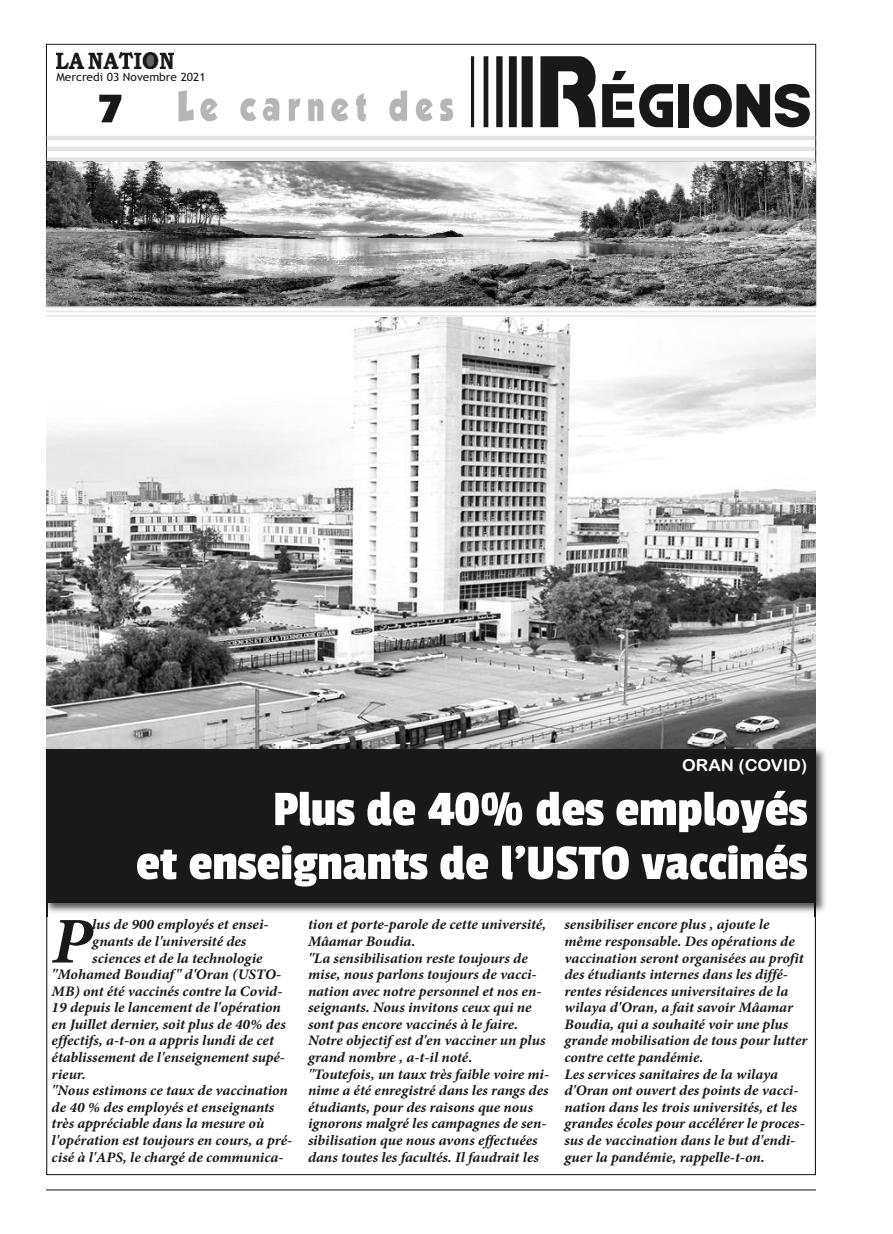
<style>
.page{position:relative;width:893px;height:1234px;background:#fff}
.page>*{position:absolute;margin:0;border:0;box-sizing:border-box;transform-origin:0 0}
.t1{font:67.35px "Bamf";color:#191919;scale:.89 1}
.t2{font:italic 700 65.4px "Minion Pro";color:#191919;scale:1.05 1}
.t3{font:51.75px/53.8px "Passion One";color:#fff;text-align:right;scale:1.05 1}
.t4{font:44.55px "Passion One";color:#191919;scale:1.26 1}
.t5{font:16.5px "Arial Rounded MT Bold";color:#fff;scale:1.05 1}
.t6{font:italic 700 14.55px/16.5px "Minion Pro";letter-spacing:-.005em;color:#191919;scale:1.05 1}
.t7{font:11.4px "Trebuchet MS";color:#191919;scale:1.05 1}
.s1{font-size:110.85px}
</style>
<div class="page">
<img style="left:46px;top:317px;width:769px;height:599px">
<img style="left:815px;top:744px;width:11px;height:169px">
<img style="left:45px;top:754px;width:1px;height:151px">
<img style="left:46px;top:902px;width:2px;height:14px">
<img style="left:815px;top:902px;width:1px;height:14px">
<img style="left:46px;top:744px;width:769px;height:4px">
<div style="left:46px;top:748px;width:770px;height:154px;background:#191919"></div>
<img style="left:46px;top:161px;width:770px;height:145px">
<img style="left:56px;top:53px;width:117px;height:16px">
<svg style="left:178px;top:90px;width:229px;height:32px"></svg>
<hr style="left:47px;top:157px;width:768px;height:4px;background:#e3e3e3">
<hr style="left:47px;top:136px;width:768px;height:4px;background:#e3e3e3">
<hr style="left:47px;top:147px;width:768px;height:4px;background:#e3e3e3">
<hr style="left:46px;top:306px;width:770px;height:2px;background:#e8e8e8">
<hr style="left:46px;top:310px;width:770px;height:2px;background:#e8e8e8">
<hr style="left:46px;top:315px;width:770px;height:2px;background:#e8e8e8">
<hr style="left:46px;top:1188px;width:770px;height:2px;background:#191919">
<p class="t7" style="left:56px;top:70px;width:144px">Mercredi 03 Novembre 2021</p>
<h3 class="t4" style="left:99px;top:85px;width:20px">7</h3>
<h1 class="t1" style="left:467px;top:71px;width:389px"><span class="s1">R</span>ÉGIONS</h1>
<p class="t5" style="left:682px;top:755px;width:121px">ORAN (COVID)</p>
<h3 class="t3" style="left:136px;top:781px;width:641px">Plus de 40% des employés<br>et enseignants de l'USTO vaccinés</h3>
<h2 class="t2" style="left:52px;top:917px;width:40px">P</h2>
<p class="t6" style="left:92px;top:917px;width:170px">lus de 900 employés et ensei-</p>
<p class="t6" style="left:92px;top:934px;width:148px">gnants de l'université des</p>
<p class="t6" style="left:92px;top:950px;width:164px">sciences et de la technologie</p>
<p class="t6" style="left:52px;top:967px;width:220px">"Mohamed Boudiaf" d'Oran (USTO-</p>
<p class="t6" style="left:52px;top:983px;width:221px">MB) ont été vaccinés contre la Covid-</p>
<p class="t6" style="left:52px;top:1000px;width:220px">19 depuis le lancement de l'opération</p>
<p class="t6" style="left:52px;top:1016px;width:224px">en Juillet dernier, soit plus de 40% des</p>
<p class="t6" style="left:52px;top:1033px;width:213px">effectifs, a-t-on a appris lundi de cet</p>
<p class="t6" style="left:52px;top:1050px;width:224px">établissement de l'enseignement supé-</p>
<p class="t6" style="left:52px;top:1066px;width:34px">rieur.</p>
<p class="t6" style="left:52px;top:1083px;width:227px">"Nous estimons ce taux de vaccination</p>
<p class="t6" style="left:52px;top:1099px;width:214px">de 40 % des employés et enseignants</p>
<p class="t6" style="left:52px;top:1116px;width:204px">très appréciable dans la mesure où</p>
<p class="t6" style="left:52px;top:1132px;width:231px">l'opération est toujours en cours, a pré-</p>
<p class="t6" style="left:52px;top:1149px;width:222px">cisé à l'APS, le chargé de communica-</p>
<p class="t6" style="left:308px;top:917px;width:231px">tion et porte-parole de cette université, Mâamar Boudia.<br>"La sensibilisation reste toujours de mise, nous parlons toujours de vacci&shy;nation avec notre personnel et nos en&shy;seignants. Nous invitons ceux qui ne sont pas encore vaccinés à le faire.<br>Notre objectif est d'en vacciner un plus grand nombre , a-t-il noté.<br>"Toutefois, un taux très faible voire mi&shy;nime a été enregistré dans les rangs des étudiants, pour des raisons que nous ignorons malgré les campagnes de sen&shy;sibilisation que nous avons effectuées dans toutes les facultés. Il faudrait les</p>
<p class="t6" style="left:564px;top:917px;width:233px">sensibiliser encore plus , ajoute le même responsable. Des opérations de vaccination seront organisées au profit des étudiants internes dans les diffé&shy;rentes résidences universitaires de la wilaya d'Oran, a fait savoir Mâamar Boudia, qui a souhaité voir une plus grande mobilisation de tous pour lutter contre cette pandémie.<br>Les services sanitaires de la wilaya d'Oran ont ouvert des points de vacci&shy;nation dans les trois universités, et les grandes écoles pour accélérer le proces&shy;sus de vaccination dans le but d'endi&shy;guer la pandémie, rappelle-t-on.</p>
</div>
